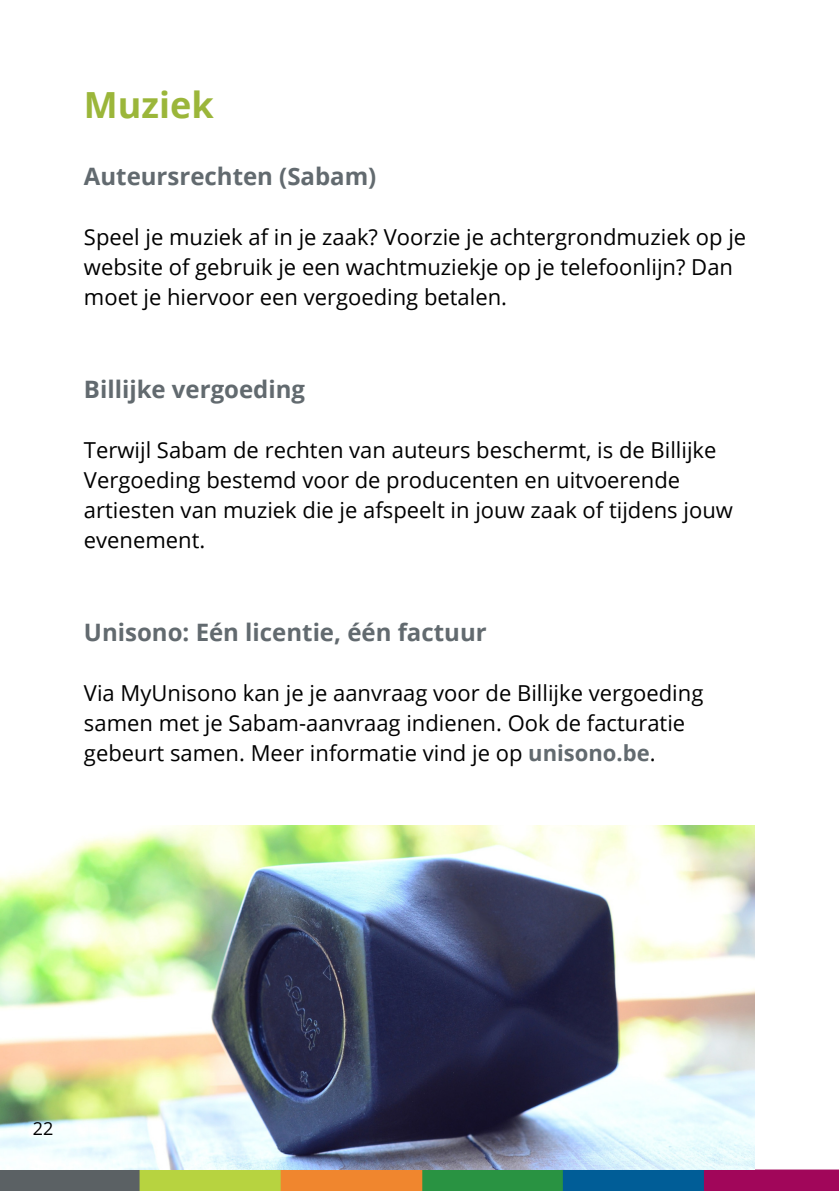
<style>
.page{position:relative;width:839px;height:1191px;background:#fff}
.page>*{position:absolute;margin:0;border:0;box-sizing:border-box;transform-origin:0 0}
.t1{font:700 36px "Open Sans";color:#9bb63a}
.t2{font:700 24px "Open Sans";color:#626a6f}
.t3{font:22px/30px "Open Sans";color:#000}
.t4{font:18px "Open Sans";color:#000}
.s1{font-weight:700;color:#626a6f}
</style>
<div class="page">
<img style="left:0;top:1170px;width:838px;height:21px">
<img style="left:0;top:826px;width:754px;height:343px">
<p class="t1" style="left:84px;top:79px;width:131px">Muziek</p>
<p class="t2" style="left:84px;top:160px;width:294px">Auteursrechten (Sabam)</p>
<p class="t3" style="left:84px;top:222px;width:663px">Speel je muziek af in je zaak? Voorzie je achtergrondmuziek op je website of gebruik je een wachtmuziekje op je telefoonlijn? Dan moet je hiervoor een vergoeding betalen.</p>
<p class="t2" style="left:84px;top:373px;width:222px">Billijke vergoeding</p>
<p class="t3" style="left:84px;top:435px;width:650px">Terwijl Sabam de rechten van auteurs beschermt, is de Billijke Vergoeding bestemd voor de producenten en uitvoerende artiesten van muziek die je afspeelt in jouw zaak of tijdens jouw evenement.</p>
<p class="t2" style="left:84px;top:616px;width:404px">Unisono: Eén licentie, één factuur</p>
<p class="t3" style="left:84px;top:678px;width:621px">Via MyUnisono kan je je aanvraag voor de Billijke vergoeding samen met je Sabam-aanvraag indienen. Ook de facturatie gebeurt samen. Meer informatie vind je op <span class="s1">unisono.be</span>.</p>
<p class="t4" style="left:33px;top:1115px;width:22px">22</p>
</div>
